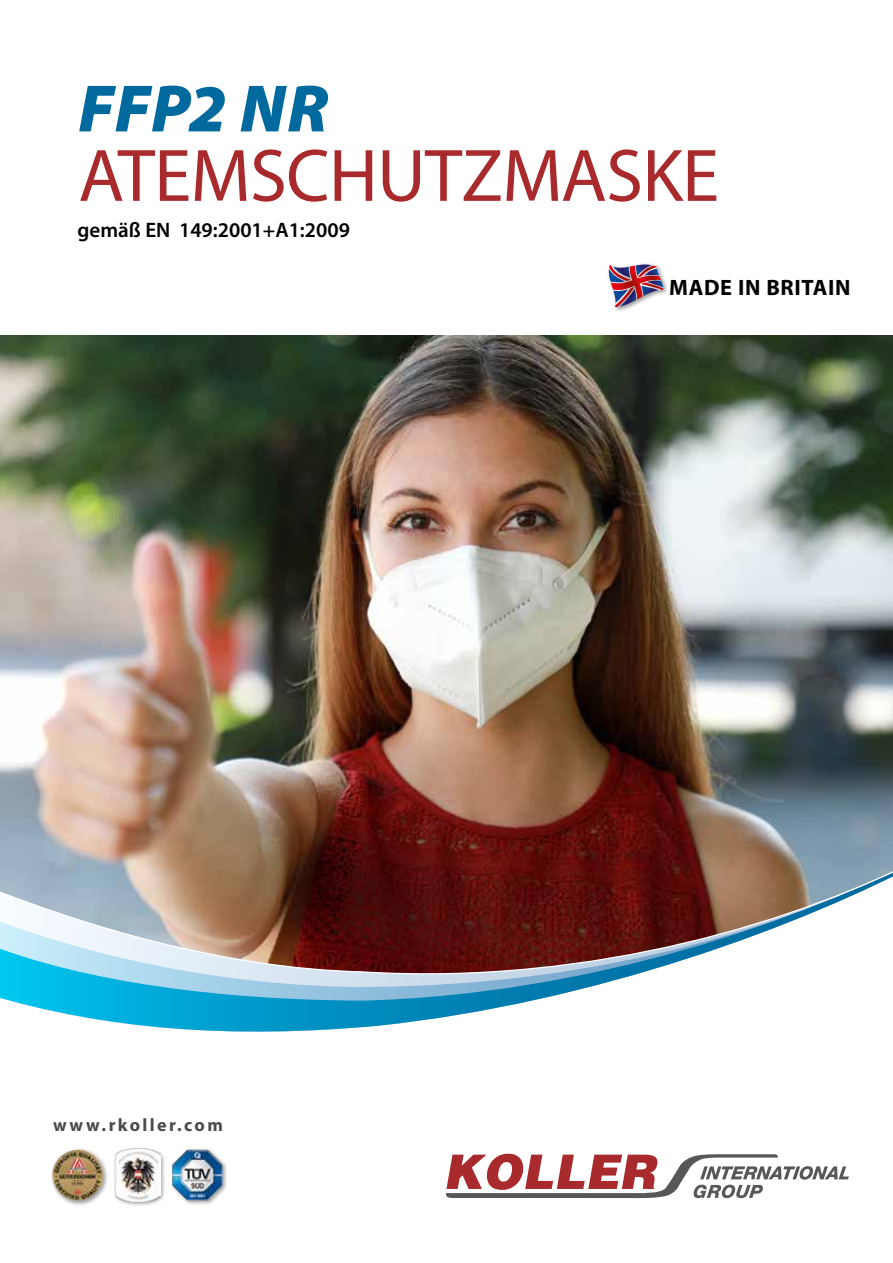
<style>
.page{position:relative;width:893px;height:1263px;background:#fff}
.page>*{position:absolute;margin:0;border:0;box-sizing:border-box;transform-origin:0 0}
.t1{font:75px "Myriad Pro";letter-spacing:-.01em;color:#a92a2c}
.t2{font:italic 900 67.5px "Myriad Pro";letter-spacing:.01em;color:#006a9e}
.t3{font:700 22.35px "Myriad Pro";letter-spacing:.03em;color:#000}
.t4{font:600 21px "Myriad Pro";color:#000}
.t5{font:700 18px "Myriad Pro";letter-spacing:.13em;color:#4a4a49}
</style>
<div class="page">
<img style="left:0;top:336px;width:893px;height:506px">
<svg style="left:0;top:842px;width:893px;height:357px"></svg>
<svg style="left:0;top:1036px;width:893px;height:6px"></svg>
<svg style="left:0;top:988px;width:893px;height:48px"></svg>
<svg style="left:0;top:849px;width:893px;height:139px;background:#8d7777"></svg>
<div style="left:170px;top:1147px;width:58px;height:59px;background:#000;opacity:.4"></div>
<img style="left:172px;top:1150px;width:51px;height:50px">
<div style="left:113px;top:1146px;width:53px;height:61px;background:#000;opacity:.4"></div>
<img style="left:115px;top:1148px;width:45px;height:53px">
<div style="left:50px;top:1148px;width:59px;height:58px;background:#000;opacity:.4"></div>
<img style="left:52px;top:1150px;width:51px;height:50px">
<svg style="left:446px;top:1154px;width:403px;height:44px"></svg>
<div style="left:606px;top:262px;width:63px;height:51px;background:#000;opacity:.4"></div>
<svg style="left:608px;top:264px;width:55px;height:43px"></svg>
<h2 class="t2" style="left:78px;top:64px;width:252px">FFP2 NR</h2>
<h1 class="t1" style="left:78px;top:129px;width:642px">ATEMSCHUTZMASKE</h1>
<p class="t4" style="left:78px;top:217px;width:274px">gemäß EN 149:2001+A1:2009</p>
<p class="t3" style="left:669px;top:273px;width:183px">MADE IN BRITAIN</p>
<p class="t5" style="left:53px;top:1113px;width:171px">www.rkoller.com</p>
</div>
